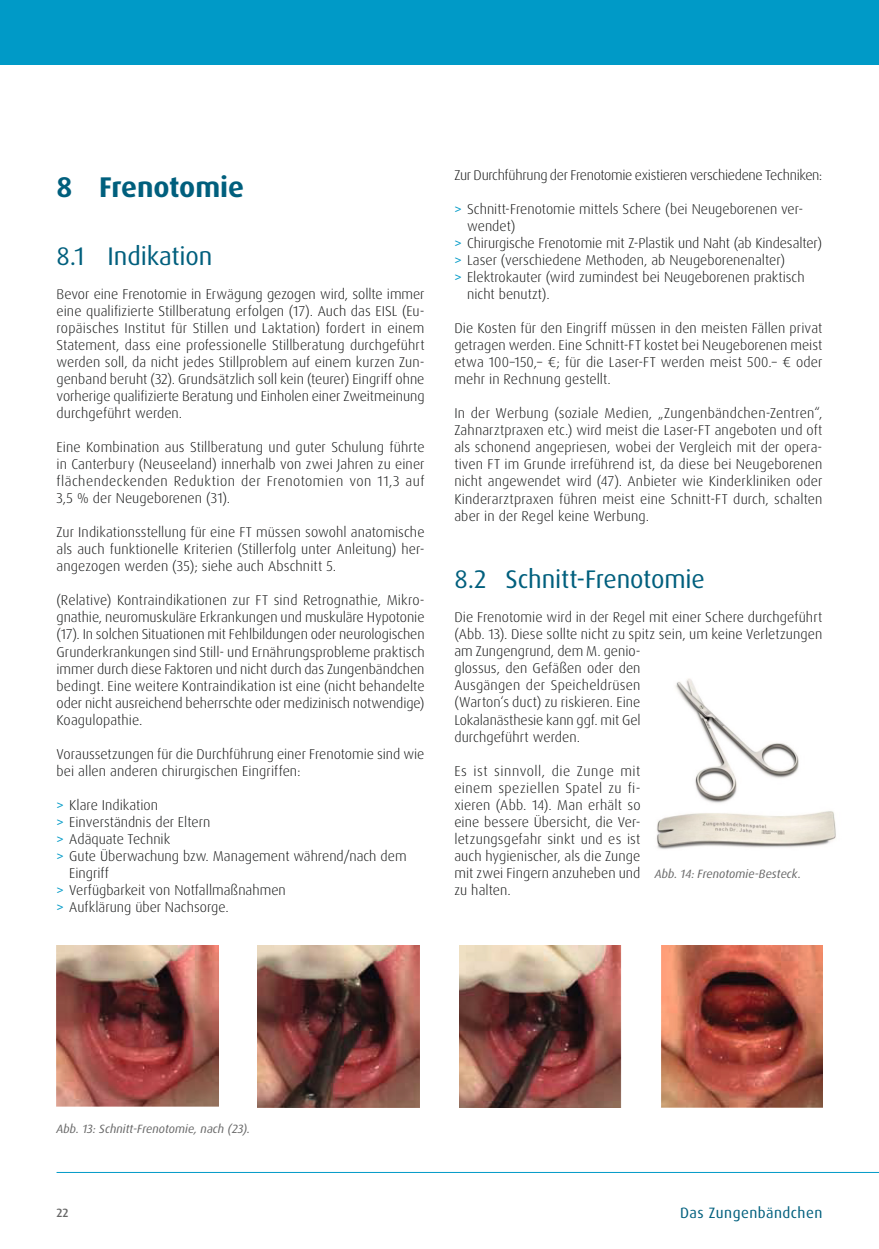
<style>
.page{position:relative;width:879px;height:1249px;background:#fff}
.page>*{position:absolute;margin:0;border:0;box-sizing:border-box;transform-origin:0 0}
.t1{font:700 28.5px "Dax OT";letter-spacing:-.005em;color:#005f7d}
.t2{font:25.5px "Dax OT";letter-spacing:-.005em;color:#005f7d}
.t3{font:15px "Dax OT";letter-spacing:.03em;color:#005f7d}
.t4{font:300 14.25px/17px "Dax OT";color:#151616;text-align:justify}
.t5{font:300 14.25px "Dax OT";letter-spacing:-.025em;color:#151616}
.t6{font:italic 12px "Dax OT";color:#686868}
.t7{font:500 12px "Dax OT";color:#686868}
.s1{font-weight:400;color:#009ac7}
</style>
<div class="page">
<hr style="left:57px;top:1171px;width:821px;height:1px;background:#009ac7">
<div style="left:0;top:0;width:878px;height:65px;background:#009ac7"></div>
<img style="left:57px;top:945px;width:161px;height:162px">
<img style="left:258px;top:945px;width:161px;height:162px">
<img style="left:459px;top:945px;width:162px;height:162px">
<img style="left:661px;top:945px;width:161px;height:162px">
<img style="left:656px;top:678px;width:180px;height:171px">
<h1 class="t1" style="left:57px;top:169px;width:189px">8 Frenotomie</h1>
<h2 class="t2" style="left:57px;top:240px;width:157px">8.1 Indikation</h2>
<p class="t4" style="left:57px;top:286px;width:369px">Bevor eine Frenotomie in Erwägung gezogen wird, sollte immer eine qualifizierte Stillberatung erfolgen (17). Auch das EISL (Eu&shy;ropäisches Institut für Stillen und Laktation) fordert in einem Statement, dass eine professionelle Stillberatung durchgeführt werden soll, da nicht jedes Stillproblem auf einem kurzen Zun&shy;genband beruht (32). Grundsätzlich soll kein (teurer) Eingriff ohne vorherige qualifizierte Beratung und Einholen einer Zweitmeinung durchgeführt werden.</p>
<p class="t4" style="left:57px;top:439px;width:369px">Eine Kombination aus Stillberatung und guter Schulung führte in Canterbury (Neuseeland) innerhalb von zwei Jahren zu einer flächendeckenden Reduktion der Frenotomien von 11,3 auf 3,5 % der Neugeborenen (31).</p>
<p class="t4" style="left:57px;top:524px;width:369px">Zur Indikationsstellung für eine FT müssen sowohl anatomische als auch funktionelle Kriterien (Stillerfolg unter Anleitung) her&shy;angezogen werden (35); siehe auch Abschnitt 5.</p>
<p class="t4" style="left:57px;top:592px;width:369px">(Relative) Kontraindikationen zur FT sind Retrognathie, Mikro&shy;gnathie, neuromuskuläre Erkrankungen und muskuläre Hypotonie (17). In solchen Situationen mit Fehlbildungen oder neurologischen Grunderkrankungen sind Still- und Ernährungsprobleme praktisch immer durch diese Faktoren und nicht durch das Zungenbändchen bedingt. Eine weitere Kontraindikation ist eine (nicht behandelte oder nicht ausreichend beherrschte oder medizinisch notwendige)<br>Koagulopathie.</p>
<p class="t4" style="left:57px;top:745px;width:369px">Voraussetzungen für die Durchführung einer Frenotomie sind wie bei allen anderen chirurgischen Eingriffen:</p>
<p class="t4" style="left:57px;top:796px;width:103px"><span class="s1">&gt;</span> Klare Indikation</p>
<p class="t4" style="left:57px;top:813px;width:155px"><span class="s1">&gt;</span> Einverständnis der Eltern</p>
<p class="t4" style="left:57px;top:830px;width:115px"><span class="s1">&gt;</span> Adäquate Technik</p>
<p class="t4" style="left:57px;top:847px;width:351px"><span class="s1">&gt;</span> Gute Überwachung bzw. Management während/nach dem</p>
<p class="t4" style="left:69px;top:864px;width:41px">Eingriff</p>
<p class="t4" style="left:57px;top:881px;width:231px"><span class="s1">&gt;</span> Verfügbarkeit von Notfallmaßnahmen</p>
<p class="t4" style="left:57px;top:898px;width:174px"><span class="s1">&gt;</span> Aufklärung über Nachsorge.</p>
<p class="t5" style="left:454px;top:166px;width:369px">Zur Durchführung der Frenotomie existieren verschiedene Techniken:</p>
<p class="t4" style="left:454px;top:201px;width:350px"><span class="s1">&gt;</span> Schnitt-Frenotomie mittels Schere (bei Neugeborenen ver-</p>
<p class="t4" style="left:467px;top:218px;width:50px">wendet)</p>
<p class="t4" style="left:454px;top:235px;width:369px"><span class="s1">&gt;</span> Chirurgische Frenotomie mit Z-Plastik und Naht (ab Kindesalter)</p>
<p class="t4" style="left:454px;top:252px;width:332px"><span class="s1">&gt;</span> Laser (verschiedene Methoden, ab Neugeborenenalter)</p>
<p class="t4" style="left:454px;top:269px;width:352px"><span class="s1">&gt;</span> Elektrokauter (wird zumindest bei Neugeborenen praktisch</p>
<p class="t4" style="left:467px;top:286px;width:84px">nicht benutzt).</p>
<p class="t4" style="left:454px;top:320px;width:369px">Die Kosten für den Eingriff müssen in den meisten Fällen privat getragen werden. Eine Schnitt-FT kostet bei Neugeborenen meist etwa 100–150,– €; für die Laser-FT werden meist 500.– € oder mehr in Rechnung gestellt.</p>
<p class="t4" style="left:454px;top:405px;width:369px">In der Werbung (soziale Medien, „Zungenbändchen-Zentren“, Zahnarztpraxen etc.) wird meist die Laser-FT angeboten und oft als schonend angepriesen, wobei der Vergleich mit der opera&shy;tiven FT im Grunde irreführend ist, da diese bei Neugeborenen nicht angewendet wird (47). Anbieter wie Kinderkliniken oder Kinderarztpraxen führen meist eine Schnitt-FT durch, schalten aber in der Regel keine Werbung.</p>
<h2 class="t2" style="left:454px;top:563px;width:252px">8.2 Schnitt-Frenotomie</h2>
<p class="t4" style="left:454px;top:609px;width:369px;text-align:left">Die Frenotomie wird in der Regel mit einer Schere durchgeführt (Abb. 13). Diese sollte nicht zu spitz sein, um keine Verletzungen am Zungengrund, dem M. genio-<br>glossus, den Gefäßen oder den<br>Ausgängen der Speicheldrüsen<br>(Warton‘s duct) zu riskieren. Eine<br>Lokalanästhesie kann ggf. mit Gel<br>durchgeführt werden.</p>
<p class="t4" style="left:454px;top:762px;width:188px">Es ist sinnvoll, die Zunge mit einem speziellen Spatel zu fi&shy;xieren (Abb. 14). Man erhält so eine bessere Übersicht, die Ver&shy;letzungsgefahr sinkt und es ist auch hygienischer, als die Zunge mit zwei Fingern anzuheben und zu halten.</p>
<p class="t6" style="left:654px;top:865px;width:148px">Abb. 14: Frenotomie-Besteck.</p>
<p class="t6" style="left:57px;top:1120px;width:195px">Abb. 13: Schnitt-Frenotomie, nach (23).</p>
<p class="t7" style="left:57px;top:1205px;width:14px">22</p>
<p class="t3" style="left:680px;top:1203px;width:144px">Das Zungenbändchen</p>
</div>
